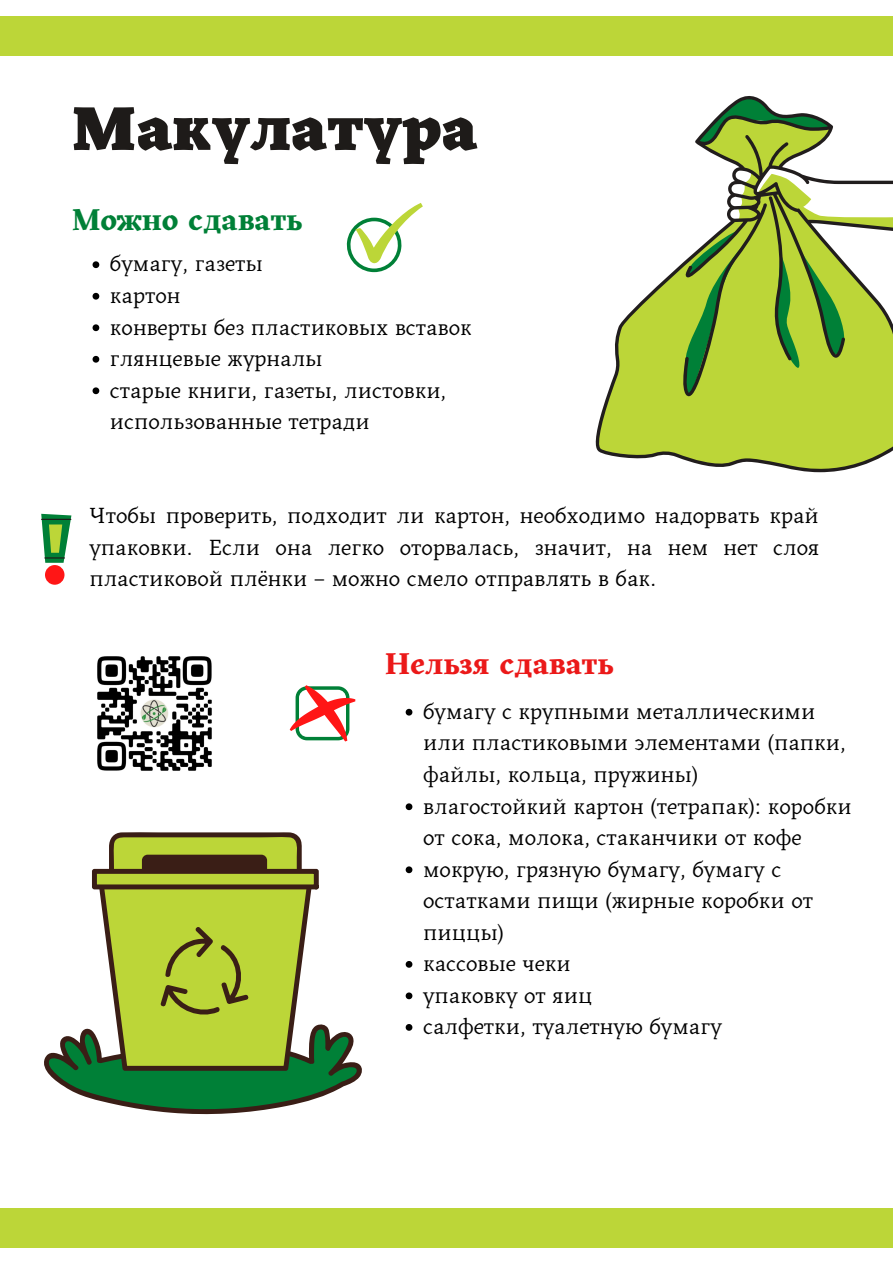
<style>
.page{position:relative;width:893px;height:1263px;background:#fff}
.page>*{position:absolute;margin:0;border:0;box-sizing:border-box;transform-origin:0 0}
.t1{font:900 60.38px "Kitsch Text";color:#1e1b19}
.t2{font:700 30px "Kitsch";color:#eb1919}
.t3{font:700 30px "Kitsch";color:#008037}
.t4{font:22.5px/31.5px "Kitsch Text";color:#000}
</style>
<div class="page">
<svg style="left:596px;top:96px;width:297px;height:376px;fill:#bcd638"></svg>
<div style="left:0;top:1208px;width:893px;height:39px;background:#bcd638"></div>
<div style="left:0;top:17px;width:893px;height:39px;background:#bcd638"></div>
<svg style="left:44px;top:832px;width:318px;height:283px"></svg>
<div style="left:45px;top:565px;width:19px;height:20px;background:#ff1616;border-radius:50%"></div>
<svg style="left:41px;top:514px;width:30px;height:49px"></svg>
<svg style="left:290px;top:685px;width:65px;height:56px"></svg>
<svg style="left:347px;top:203px;width:76px;height:69px"></svg>
<img style="left:97px;top:656px;width:115px;height:115px">
<svg style="left:93px;top:261px;width:6px;height:7px"></svg>
<svg style="left:93px;top:293px;width:6px;height:7px"></svg>
<svg style="left:93px;top:324px;width:6px;height:7px"></svg>
<svg style="left:93px;top:356px;width:6px;height:7px"></svg>
<svg style="left:93px;top:387px;width:6px;height:7px"></svg>
<svg style="left:406px;top:709px;width:6px;height:6px"></svg>
<svg style="left:406px;top:803px;width:6px;height:7px"></svg>
<svg style="left:406px;top:866px;width:6px;height:7px"></svg>
<svg style="left:406px;top:961px;width:6px;height:7px"></svg>
<svg style="left:406px;top:992px;width:6px;height:7px"></svg>
<svg style="left:406px;top:1024px;width:6px;height:7px"></svg>
<p class="t1" style="left:72px;top:94px;width:407px">Макулатура</p>
<p class="t3" style="left:72px;top:203px;width:232px">Можно сдавать</p>
<p class="t4" style="left:110px;top:250px;width:154px">бумагу, газеты</p>
<p class="t4" style="left:110px;top:281px;width:72px">картон</p>
<p class="t4" style="left:110px;top:313px;width:363px">конверты без пластиковых вставок</p>
<p class="t4" style="left:110px;top:344px;width:214px">глянцевые журналы</p>
<p class="t4" style="left:110px;top:376px;width:338px">старые книги, газеты, листовки, использованные тетради</p>
<p class="t4" style="left:89px;top:501px;width:731px;text-align:justify">Чтобы проверить, подходит ли картон, необходимо надорвать край упаковки. Если она легко оторвалась, значит, на нем нет слоя пластиковой плёнки – можно смело отправлять в бак.</p>
<p class="t2" style="left:385px;top:646px;width:230px">Нельзя сдавать</p>
<p class="t4" style="left:423px;top:697px;width:424px">бумагу с крупными металлическими или пластиковыми элементами (папки, файлы, кольца, пружины)</p>
<p class="t4" style="left:423px;top:792px;width:430px">влагостойкий картон (тетрапак): коробки от сока, молока, стаканчики от кофе</p>
<p class="t4" style="left:423px;top:855px;width:391px">мокрую, грязную бумагу, бумагу с остатками пищи (жирные коробки от пиццы)</p>
<p class="t4" style="left:423px;top:949px;width:149px">кассовые чеки</p>
<p class="t4" style="left:423px;top:981px;width:171px">упаковку от яиц</p>
<p class="t4" style="left:423px;top:1012px;width:300px">салфетки, туалетную бумагу</p>
</div>
